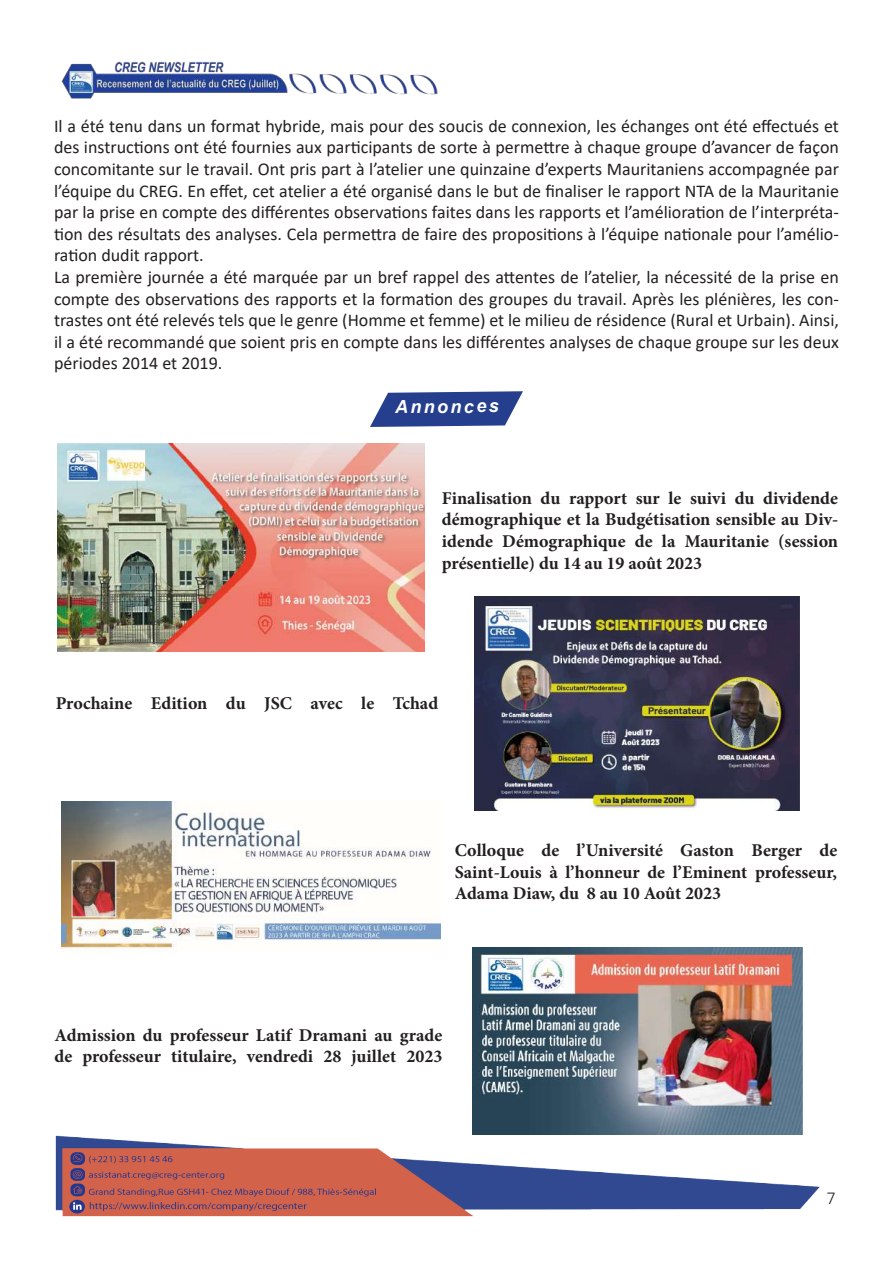
<style>
.page{position:relative;width:893px;height:1263px;background:#fff}
.page>*{position:absolute;margin:0;border:0;box-sizing:border-box;transform-origin:0 0}
.t1{font:18px/21.6px "Calibri";color:#231f20}
.t2{font:700 18px/21.6px "Minion Pro";color:#231f20;text-align:justify}
.t3{font:italic 700 18px "Arial";color:#fff}
.t4{font:300 18px "Calibri";color:#231f20}
</style>
<div class="page">
<img style="left:55px;top:1134px;width:765px;height:83px">
<img style="left:61px;top:61px;width:377px;height:38px">
<svg style="left:370px;top:391px;width:153px;height:36px;background:#495fa0"></svg>
<img style="left:472px;top:947px;width:331px;height:187px">
<img style="left:57px;top:444px;width:368px;height:207px">
<img style="left:474px;top:596px;width:326px;height:214px">
<img style="left:62px;top:802px;width:379px;height:150px">
<p class="t1" style="left:54px;top:114px;width:786px">Il a été tenu dans un format hybride, mais pour des soucis de connexion, les échanges ont été effectués et des instructions ont été fournies aux participants de sorte à permettre à chaque groupe d’avancer de façon concomitante sur le travail. Ont pris part à l’atelier une quinzaine d’experts Mauritaniens accompagnée par l’équipe du CREG. En effet, cet atelier a été organisé dans le but de finaliser le rapport NTA de la Mauritanie par la prise en compte des différentes observations faites dans les rapports et l’amélioration de l’interpréta&shy;tion des résultats des analyses. Cela permettra de faire des propositions à l’équipe nationale pour l’amélio&shy;ration dudit rapport.<br>La première journée a été marquée par un bref rappel des attentes de l’atelier, la nécessité de la prise en compte des observations des rapports et la formation des groupes du travail. Après les plénières, les con&shy;trastes ont été relevés tels que le genre (Homme et femme) et le milieu de résidence (Rural et Urbain). Ainsi, il a été recommandé que soient pris en compte dans les différentes analyses de chaque groupe sur les deux périodes 2014 et 2019.</p>
<p class="t3" style="left:395px;top:394px;width:105px">Annonces</p>
<p class="t2" style="left:442px;top:487px;width:398px">Finalisation du rapport sur le suivi du dividende démographique et la Budgétisation sensible au Div&shy;idende Démographique de la Mauritanie (session présentielle) du 14 au 19 août 2023</p>
<p class="t2" style="left:56px;top:692px;width:384px">Prochaine Edition du JSC avec le Tchad</p>
<p class="t2" style="left:455px;top:839px;width:384px">Colloque de l’Université Gaston Berger de Saint-Louis à l’honneur de l’Eminent professeur, Adama Diaw, du 8 au 10 Août 2023</p>
<p class="t2" style="left:54px;top:1024px;width:389px">Admission du professeur Latif Dramani au grade de professeur titulaire, vendredi 28 juillet 2023</p>
<p class="t4" style="left:826px;top:1187px;width:11px">7</p>
</div>
